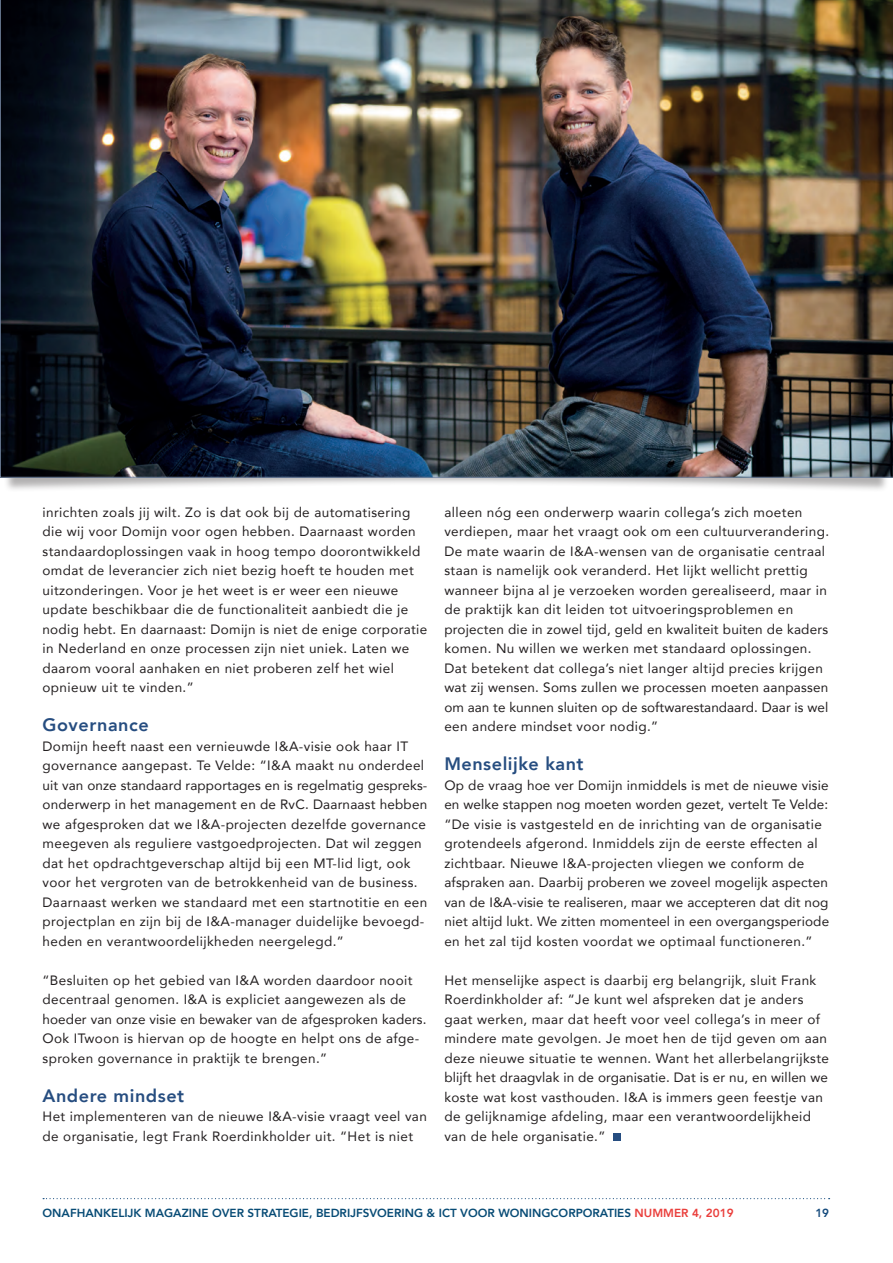
<style>
.page{position:relative;width:893px;height:1263px;background:#fff}
.page>*{position:absolute;margin:0;border:0;box-sizing:border-box;transform-origin:0 0}
.t1{font:800 18px "Avenir";letter-spacing:.03em;color:#264d80}
.t2{font:13.5px/19.5px "Avenir";letter-spacing:.03em;color:#231f20}
.t3{font:13.5px "Avenir";letter-spacing:.01em;color:#231f20}
.t4{font:13.5px "Avenir";letter-spacing:.005em;color:#231f20}
.t5{font:800 11.7px "Avenir";color:#074b75}
.t6{font:800 11.7px "Avenir";color:#144a7c}
.s1{color:#ea3f3c}
</style>
<div class="page">
<svg style="left:43px;top:1198px;width:787px;height:1px"></svg>
<div style="left:3px;top:451px;width:887px;height:42px;background:#231f20;opacity:.35"></div>
<img style="left:0;top:0;width:893px;height:478px">
<div style="left:613px;top:1133px;width:8px;height:8px;background:#264d80"></div>
<p class="t2" style="left:43px;top:502px;width:386px">inrichten zoals jij wilt. Zo is dat ook bij de automatisering die wij voor Domijn voor ogen hebben. Daarnaast worden standaardoplossingen vaak in hoog tempo doorontwikkeld omdat de leverancier zich niet bezig hoeft te houden met uitzonderingen. Voor je het weet is er weer een nieuwe update beschikbaar die de functionaliteit aanbiedt die je nodig hebt. En daarnaast: Domijn is niet de enige corporatie</p>
<p class="t2" style="left:43px;top:638px;width:368px">in Nederland en onze processen zijn niet uniek. Laten we daarom vooral aanhaken en niet proberen zelf het wiel</p>
<p class="t2" style="left:43px;top:677px;width:153px">opnieuw uit te vinden.”</p>
<p class="t1" style="left:43px;top:711px;width:108px">Governance</p>
<p class="t2" style="left:43px;top:736px;width:386px">Domijn heeft naast een vernieuwde I&amp;A-visie ook haar IT governance aangepast. Te Velde: “I&amp;A maakt nu onderdeel uit van onze standaard rapportages en is regelmatig gespreks-</p>
<p class="t2" style="left:43px;top:794px;width:386px">onderwerp in het management en de RvC. Daarnaast hebben</p>
<p class="t2" style="left:43px;top:814px;width:386px">we afgesproken dat we I&amp;A-projecten dezelfde governance meegeven als reguliere vastgoedprojecten. Dat wil zeggen dat het opdrachtgeverschap altijd bij een MT-lid ligt, ook voor het vergroten van de betrokkenheid van de business.<br>Daarnaast werken we standaard met een startnotitie en een projectplan en zijn bij de I&amp;A-manager duidelijke bevoegd&shy;heden en verantwoordelijkheden neergelegd.”</p>
<p class="t2" style="left:43px;top:970px;width:386px">“Besluiten op het gebied van I&amp;A worden daardoor nooit decentraal genomen. I&amp;A is expliciet aangewezen als de hoeder van onze visie en bewaker van de afgesproken kaders.</p>
<p class="t2" style="left:43px;top:1028px;width:378px">Ook ITwoon is hiervan op de hoogte en helpt ons de afge-</p>
<p class="t2" style="left:43px;top:1048px;width:286px">sproken governance in praktijk te brengen.”</p>
<p class="t1" style="left:43px;top:1081px;width:143px">Andere mindset</p>
<p class="t2" style="left:43px;top:1106px;width:386px">Het implementeren van de nieuwe I&amp;A-visie vraagt veel van de organisatie, legt Frank Roerdinkholder uit. “Het is niet</p>
<p class="t2" style="left:444px;top:502px;width:386px">alleen nóg een onderwerp waarin collega’s zich moeten verdiepen, maar het vraagt ook om een cultuurverandering.<br>De mate waarin de I&amp;A-wensen van de organisatie centraal staan is namelijk ook veranderd. Het lijkt wellicht prettig wanneer bijna al je verzoeken worden gerealiseerd, maar in de praktijk kan dit leiden tot uitvoeringsproblemen en</p>
<p class="t2" style="left:444px;top:619px;width:385px">projecten die in zowel tijd, geld en kwaliteit buiten de kaders</p>
<p class="t2" style="left:444px;top:638px;width:386px">komen. Nu willen we werken met standaard oplossingen.<br>Dat betekent dat collega’s niet langer altijd precies krijgen wat zij wensen. Soms zullen we processen moeten aanpassen</p>
<p class="t4" style="left:444px;top:696px;width:385px">om aan te kunnen sluiten op de softwarestandaard. Daar is wel</p>
<p class="t2" style="left:444px;top:716px;width:215px">een andere mindset voor nodig.”</p>
<p class="t1" style="left:444px;top:750px;width:141px">Menselijke kant</p>
<p class="t2" style="left:444px;top:775px;width:386px">Op de vraag hoe ver Domijn inmiddels is met de nieuwe visie</p>
<p class="t3" style="left:444px;top:793px;width:385px">en welke stappen nog moeten worden gezet, vertelt Te Velde:</p>
<p class="t2" style="left:444px;top:814px;width:379px">“De visie is vastgesteld en de inrichting van de organisatie grotendeels afgerond. Inmiddels zijn de eerste effecten al zichtbaar. Nieuwe I&amp;A-projecten vliegen we conform de</p>
<p class="t2" style="left:444px;top:872px;width:385px">afspraken aan. Daarbij proberen we zoveel mogelijk aspecten</p>
<p class="t3" style="left:444px;top:891px;width:386px">van de I&amp;A-visie te realiseren, maar we accepteren dat dit nog</p>
<p class="t3" style="left:444px;top:910px;width:386px">niet altijd lukt. We zitten momenteel in een overgangsperiode</p>
<p class="t2" style="left:444px;top:931px;width:370px">en het zal tijd kosten voordat we optimaal functioneren.”</p>
<p class="t2" style="left:444px;top:970px;width:386px">Het menselijke aspect is daarbij erg belangrijk, sluit Frank Roerdinkholder af: “Je kunt wel afspreken dat je anders gaat werken, maar dat heeft voor veel collega’s in meer of mindere mate gevolgen. Je moet hen de tijd geven om aan deze nieuwe situatie te wennen. Want het allerbelangrijkste blijft het draagvlak in de organisatie. Dat is er nu, en willen we</p>
<p class="t2" style="left:444px;top:1087px;width:380px">koste wat kost vasthouden. I&amp;A is immers geen feestje van de gelijknamige afdeling, maar een verantwoordelijkheid van de hele organisatie.”</p>
<p class="t5" style="left:43px;top:1204px;width:693px">ONAFHANKELIJK MAGAZINE OVER STRATEGIE, BEDRIJFSVOERING &amp; ICT VOOR WONINGCORPORATIES <span class="s1">NUMMER 4, 2019</span></p>
<p class="t6" style="left:815px;top:1204px;width:15px">19</p>
</div>
